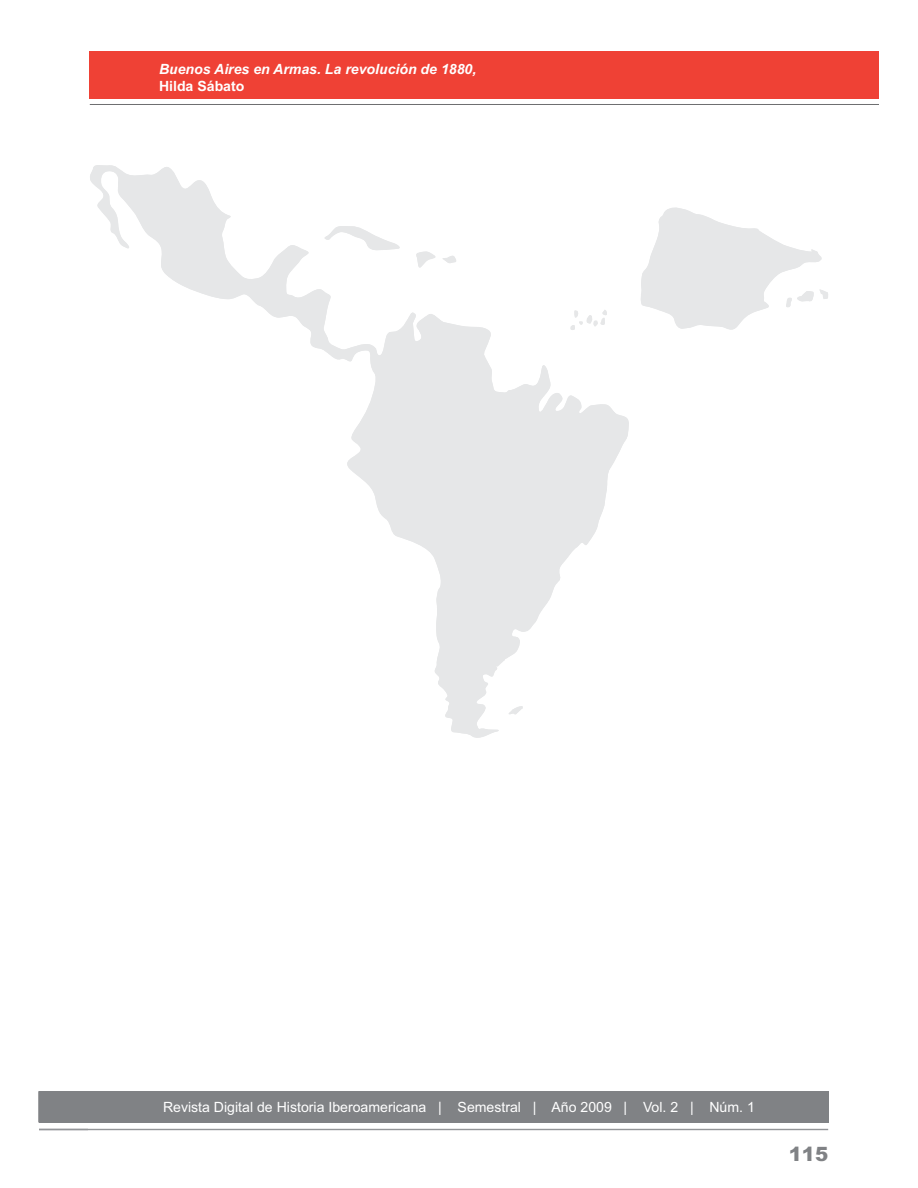
<style>
.page{position:relative;width:918px;height:1188px;background:#fff}
.page>*{position:absolute;margin:0;border:0;box-sizing:border-box;transform-origin:0 0}
.t1{font:900 19.8px "Arial";color:#808285}
.t2{font:14.1px "Arial";color:#fff}
.t3{font:italic 700 14.1px "Arial";color:#fff}
.t4{font:700 14.1px "Arial";color:#fff}
</style>
<div class="page">
<div style="left:39px;top:1091px;width:789px;height:31px;background:#808285"></div>
<hr style="left:39px;top:1129px;width:789px;height:1px;background:#939598">
<svg style="left:90px;top:165px;width:539px;height:363px"></svg>
<svg style="left:324px;top:225px;width:79px;height:25px"></svg>
<svg style="left:415px;top:251px;width:42px;height:19px"></svg>
<svg style="left:391px;top:528px;width:206px;height:210px"></svg>
<svg style="left:570px;top:310px;width:37px;height:20px"></svg>
<svg style="left:641px;top:207px;width:187px;height:123px"></svg>
<div style="left:90px;top:51px;width:789px;height:48px;background:#ef4135"></div>
<hr style="left:90px;top:104px;width:789px;height:1px;background:#6d6e70">
<p class="t3" style="left:159px;top:61px;width:319px">Buenos Aires en Armas. La revolución de 1880,</p>
<p class="t4" style="left:159px;top:78px;width:87px">Hilda Sábato</p>
<p class="t2" style="left:163px;top:1101px;width:593px">Revista Digital de Historia Iberoamericana | Semestral | Año 2009 | Vol. 2 | Núm. 1</p>
<h1 class="t1" style="left:789px;top:1143px;width:41px">115</h1>
</div>
